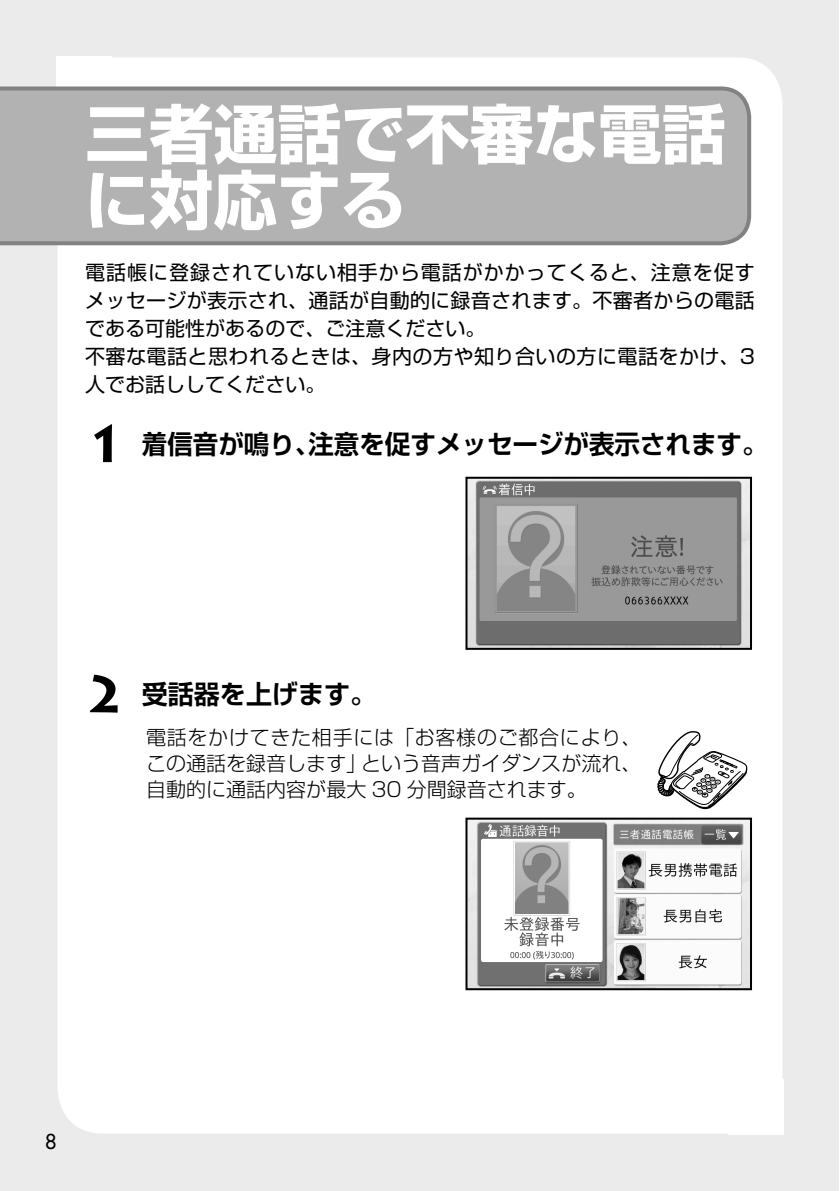
<style>
.page{position:relative;width:840px;height:1191px;background:#fff}
.page>*{position:absolute;margin:0;border:0;box-sizing:border-box;transform-origin:0 0}
.t1{font:64px/66px "Shin Go Pro Bold 90 pv RKSJ H";color:#fff}
.t2{font:26px "Shin Go Pro De Bold 90 pv RKSJ H";color:#000}
.t3{font:20px/28px "Shin Go Pro Regular 90 pv RKSJ H";letter-spacing:.025em;color:#000}
.t4{font:20px/26px "Shin Go Pro Light 90 pv RKSJ H";color:#000;text-align:justify}
.t5{font:20px "Futura";color:#000}
.s1{font-family:"Lithos Pro";font-weight:700;font-size:52px}
</style>
<div class="page">
<div style="left:0;top:0;width:838px;height:1191px;background:#ebebeb"></div>
<div style="left:57px;top:57px;width:725px;height:1076px;background:#fff;border-radius:45px"></div>
<div style="left:57px;top:57px;width:55px;height:55px;background:#fff"></div>
<div style="left:727px;top:1079px;width:55px;height:55px;background:#fff"></div>
<div style="left:0;top:86px;width:750px;height:159px;background:#b2b2b2"></div>
<img style="left:468px;top:480px;width:280px;height:167px">
<div style="left:465px;top:477px;width:286px;height:173px;border:2px solid #000"></div>
<img style="left:468px;top:820px;width:280px;height:167px">
<div style="left:465px;top:817px;width:286px;height:173px;border:2px solid #000"></div>
<svg style="left:657px;top:731px;width:91px;height:79px"></svg>
<h1 class="t1" style="left:85px;top:110px;width:641px">三者通話で不審な電話に対応する</h1>
<p class="t3" style="left:85px;top:261px;width:670px">電話帳に登録されていない相手から電話がかかってくると、注意を促すメッセージが表示され、通話が自動的に録音されます。不審者からの電話である可能性があるので、ご注意ください。<br>不審な電話と思われるときは、身内の方や知り合いの方に電話をかけ、3人でお話ししてください。</p>
<h2 class="t2" style="left:85px;top:434px;width:683px"><span class="s1">1</span> 着信音が鳴り、注意を促すメッセージが表示されます。</h2>
<h2 class="t2" style="left:85px;top:684px;width:292px"><span class="s1">2</span> 受話器を上げます。</h2>
<p class="t4" style="left:146px;top:726px;width:496px">電話をかけてきた相手には「お客様のご都合により、この通話を録音します」という音声ガイダンスが流れ、自動的に通話内容が最大 30 分間録音されます。</p>
<p class="t5" style="left:45px;top:1131px;width:13px">8</p>
</div>
